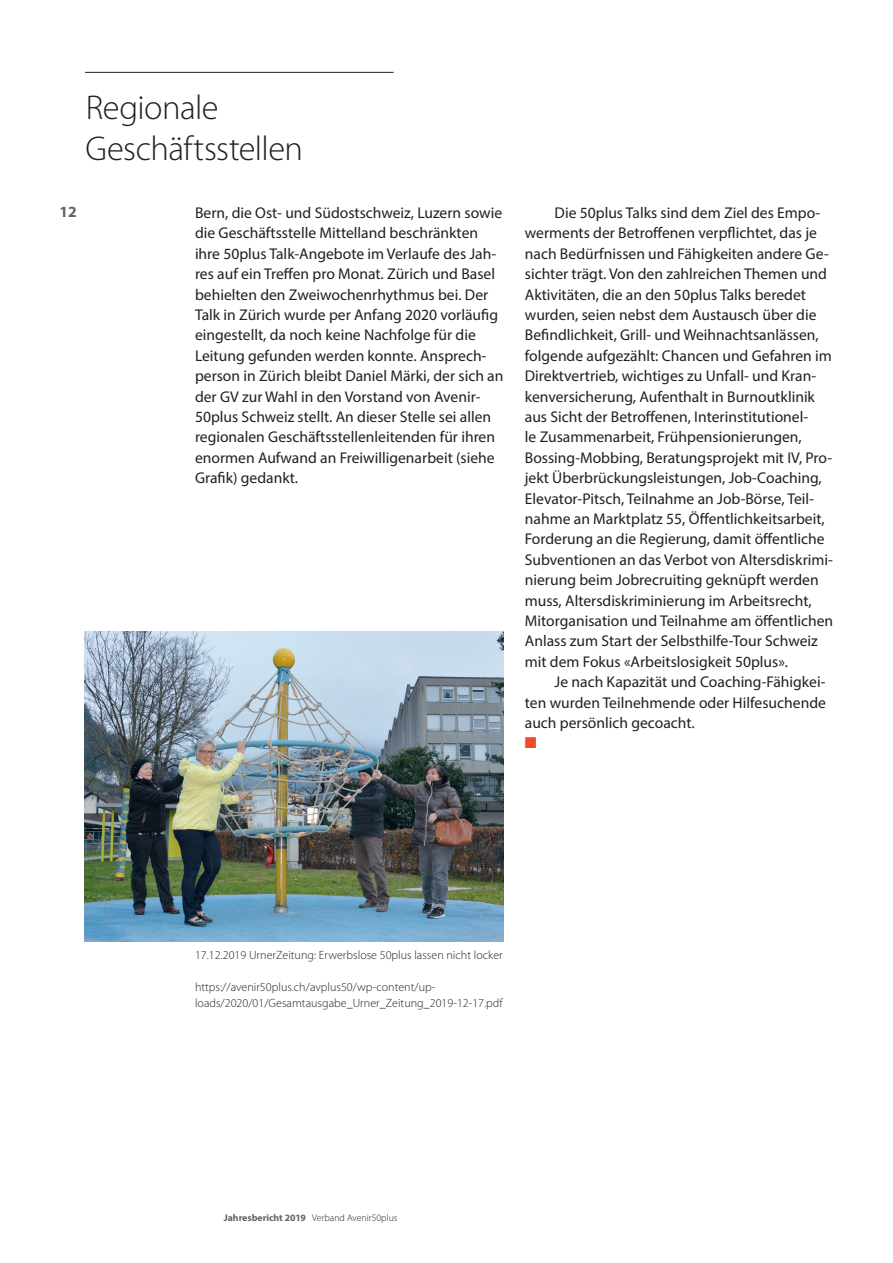
<style>
.page{position:relative;width:893px;height:1263px;background:#fff}
.page>*{position:absolute;margin:0;border:0;box-sizing:border-box;transform-origin:0 0}
.t1{font:300 34.5px/40.8px "Myriad Pro";letter-spacing:-.015em;color:#231f20}
.t2{font:15.6px/20.4px "Myriad Pro";color:#231f20}
.t3{font:700 15.6px "Myriad Pro";color:#636366}
.t4{font:15.6px "Zapf Dingbats";color:#f04b24}
.t5{font:300 12px/15.9px "Myriad Pro";letter-spacing:.005em;color:#231f20}
.t6{font:300 9.75px "Myriad Pro";color:#231f20}
.s1{font-weight:700;color:#636366}
</style>
<div class="page">
<hr style="left:85px;top:72px;width:309px;height:1px;background:#231f20">
<img style="left:85px;top:631px;width:419px;height:311px">
<h1 class="t1" style="left:86px;top:88px;width:219px">Regionale<br>Geschäftsstellen</h1>
<p class="t3" style="left:60px;top:202px;width:19px">12</p>
<p class="t2" style="left:195px;top:202px;width:310px">Bern, die Ost- und Südostschweiz, Luzern sowie die Geschäftsstelle Mittelland beschränkten ihre 50plus Talk-Angebote im Verlaufe des Jah&shy;res auf ein Treffen pro Monat. Zürich und Basel behielten den Zweiwochenrhythmus bei. Der Talk in Zürich wurde per Anfang 2020 vorläufig eingestellt, da noch keine Nachfolge für die Leitung gefunden werden konnte. Ansprech&shy;person in Zürich bleibt Daniel Märki, der sich an der GV zur Wahl in den Vorstand von Avenir-50plus Schweiz stellt. An dieser Stelle sei allen regionalen Geschäftsstellenleitenden für ihren enormen Aufwand an Freiwilligenarbeit (siehe Grafik) gedankt.</p>
<p class="t2" style="left:525px;top:202px;width:310px;text-indent:30px">Die 50plus Talks sind dem Ziel des Empo&shy;werments der Betroffenen verpflichtet, das je nach Bedürfnissen und Fähigkeiten andere Ge&shy;sichter trägt. Von den zahlreichen Themen und Aktivitäten, die an den 50plus Talks beredet wurden, seien nebst dem Austausch über die Befindlichkeit, Grill- und Weihnachtsanlässen, folgende aufgezählt: Chancen und Gefahren im Direktvertrieb, wichtiges zu Unfall- und Kran&shy;kenversicherung, Aufenthalt in Burnoutklinik aus Sicht der Betroffenen, Interinstitutionel-<br>le Zusammenarbeit, Frühpensionierungen, Bossing-Mobbing, Beratungsprojekt mit IV, Pro&shy;jekt Überbrückungsleistungen, Job-Coaching, Elevator-Pitsch, Teilnahme an Job-Börse, Teil&shy;nahme an Marktplatz 55, Öffentlichkeitsarbeit, Forderung an die Regierung, damit öffentliche Subventionen an das Verbot von Altersdiskrimi&shy;nierung beim Jobrecruiting geknüpft werden muss, Altersdiskriminierung im Arbeitsrecht, Mitorganisation und Teilnahme am öffentlichen Anlass zum Start der Selbsthilfe-Tour Schweiz mit dem Fokus «Arbeitslosigkeit 50plus».</p>
<p class="t2" style="left:525px;top:671px;width:303px;text-align:justify;text-indent:30px">Je nach Kapazität und Coaching-Fähigkei&shy;ten wurden Teilnehmende oder Hilfesuchende auch persönlich gecoacht.</p>
<p class="t4" style="left:525px;top:736px;width:13px">■</p>
<p class="t5" style="left:195px;top:948px;width:309px">17.12.2019 UrnerZeitung: Erwerbslose 50plus lassen nicht locker</p>
<p class="t5" style="left:195px;top:979px;width:309px">https://avenir50plus.ch/avplus50/wp-content/up&shy;loads/2020/01/Gesamtausgabe_Urner_Zeitung_2019-12-17.pdf</p>
<p class="t6" style="left:224px;top:1212px;width:175px"><span class="s1">Jahresbericht 2019</span> Verband Avenir50plus</p>
</div>
